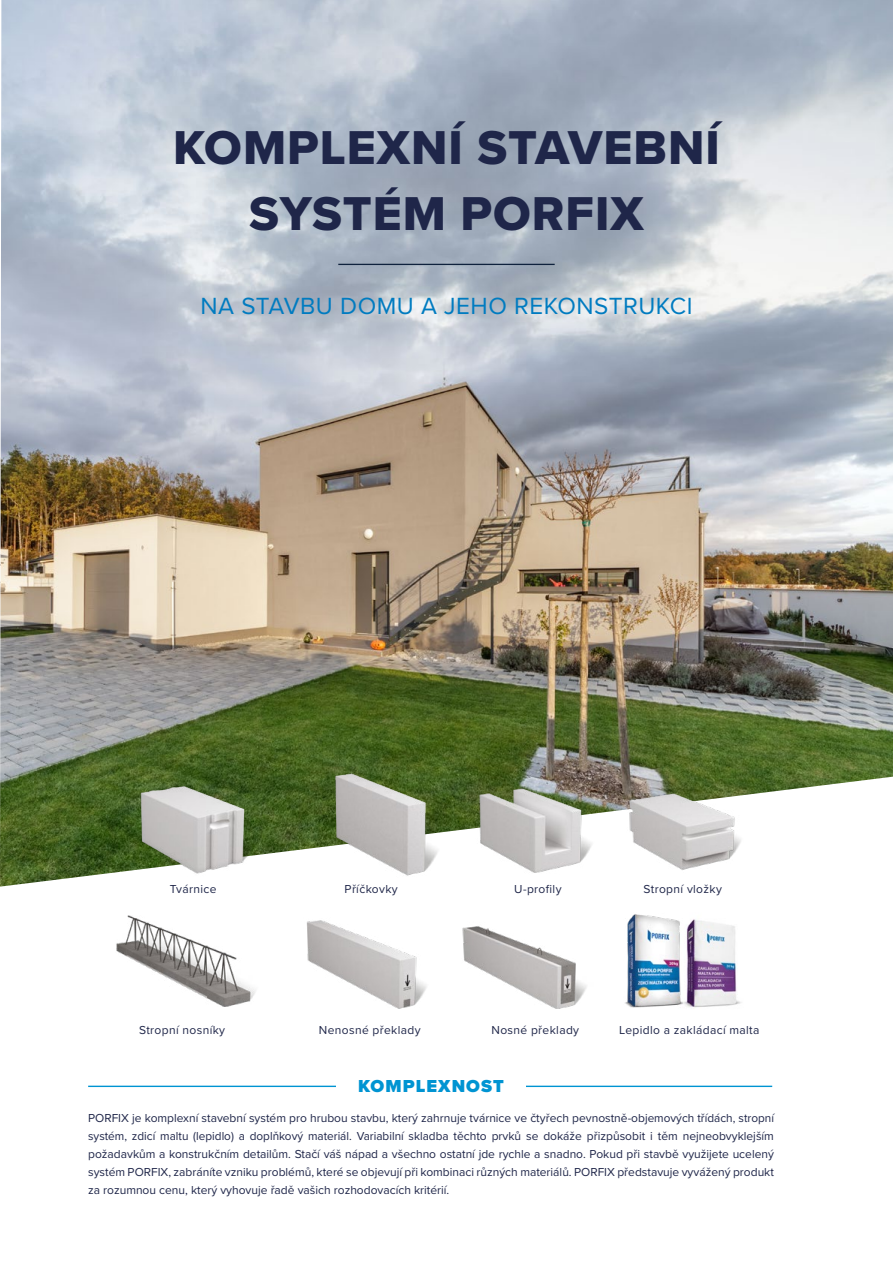
<style>
.page{position:relative;width:893px;height:1263px;background:#fff}
.page>*{position:absolute;margin:0;border:0;box-sizing:border-box;transform-origin:0 0}
.t1{font:49.2px/66.3px "Proxima Nova Extrabld";letter-spacing:.02em;color:#1f2649;text-align:center}
.t2{font:24.3px "Proxima Nova";letter-spacing:.02em;color:#007bc0}
.t3{font:900 18px "Proxima Nova";letter-spacing:.06em;color:#0094d2}
.t4{font:12px/18px "Proxima Nova";letter-spacing:.03em;color:#1f2649;text-align:justify}
</style>
<div class="page">
<img style="left:694px;top:919px;width:47px;height:89px">
<img style="left:0;top:0;width:893px;height:887px">
<img style="left:135px;top:776px;width:130px;height:105px">
<img style="left:326px;top:765px;width:115px;height:116px">
<img style="left:471px;top:779px;width:129px;height:98px">
<img style="left:462px;top:926px;width:125px;height:83px">
<img style="left:306px;top:920px;width:121px;height:89px">
<img style="left:622px;top:769px;width:127px;height:109px">
<img style="left:116px;top:915px;width:140px;height:91px">
<img style="left:625px;top:914px;width:69px;height:94px">
<hr style="left:88px;top:1086px;width:684px;height:1px;background:#0094d2">
<div style="left:337px;top:1077px;width:189px;height:15px;background:#fff"></div>
<hr style="left:338px;top:264px;width:217px;height:1px;background:#0f223d">
<h1 class="t1" style="left:173px;top:113px;width:548px">KOMPLEXNÍ STAVEBNÍ<br>SYSTÉM PORFIX</h1>
<h2 class="t2" style="left:200px;top:288px;width:493px">NA STAVBU DOMU A JEHO REKONSTRUKCI</h2>
<p class="t4" style="left:170px;top:880px;width:48px">Tvárnice</p>
<p class="t4" style="left:345px;top:880px;width:55px">Příčkovky</p>
<p class="t4" style="left:514px;top:880px;width:49px">U-profily</p>
<p class="t4" style="left:644px;top:880px;width:80px">Stropní vložky</p>
<p class="t4" style="left:139px;top:1021px;width:87px">Stropní nosníky</p>
<p class="t4" style="left:319px;top:1021px;width:103px">Nenosné překlady</p>
<p class="t4" style="left:491px;top:1021px;width:89px">Nosné překlady</p>
<p class="t4" style="left:619px;top:1020px;width:142px">Lepidlo a zakládací malta</p>
<h3 class="t3" style="left:358px;top:1072px;width:147px">KOMPLEXNOST</h3>
<p class="t4" style="left:88px;top:1108px;width:687px">PORFIX je komplexní stavební systém pro hrubou stavbu, který zahrnuje tvárnice ve čtyřech pevnostně-objemových třídách, stropní systém, zdicí maltu (lepidlo) a doplňkový materiál. Variabilní skladba těchto prvků se dokáže přizpůsobit i těm nejneobvyklejším požadavkům a konstrukčním detailům. Stačí váš nápad a všechno ostatní jde rychle a snadno. Pokud při stavbě využijete ucelený systém PORFIX, zabráníte vzniku problémů, které se objevují při kombinaci různých materiálů. PORFIX představuje vyvážený produkt za rozumnou cenu, který vyhovuje řadě vašich rozhodovacích kritérií.</p>
</div>
